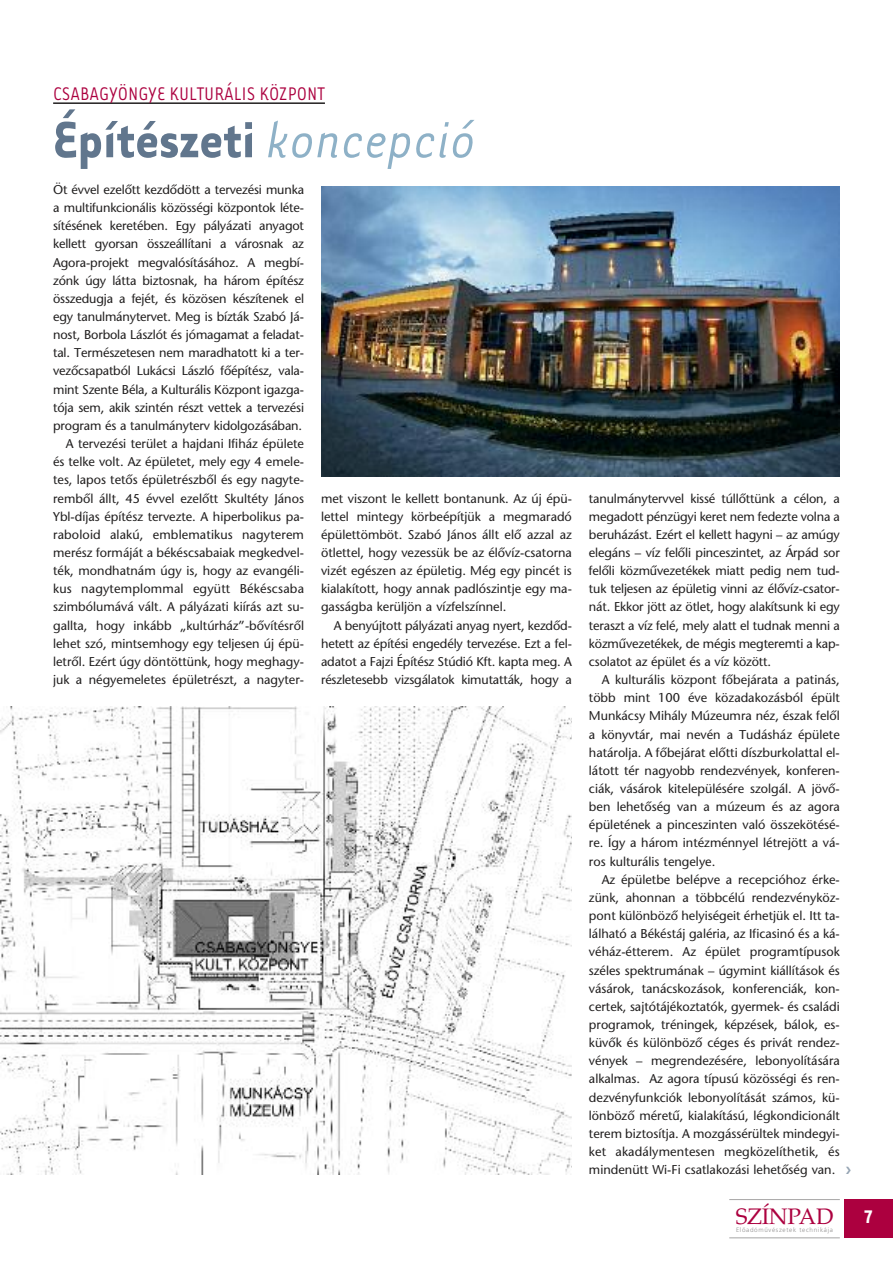
<style>
.page{position:relative;width:893px;height:1263px;background:#fff}
.page>*{position:absolute;margin:0;border:0;box-sizing:border-box;transform-origin:0 0}
.t1{font:58.5px "Tarzana Narrow H Bold";color:#61768d}
.t2{font:22.35px "H Palatino Roman";letter-spacing:-.01em;color:#ac003f}
.t3{font:21px "Tarzana Narrow H";color:#ac003f}
.t4{font:21px "Tarzana Narrow H Bold";color:#fff}
.t5{font:12.75px/18.1px "Stone Sans";color:#211f1f;text-align:justify}
.t6{font:6.3px "Frutiger L";letter-spacing:.105em;color:#908f8f}
.s1{font-family:"Tarzana Narrow H Italic";color:#8eb1c7}
</style>
<div class="page">
<div style="left:844px;top:1199px;width:49px;height:39px;background:#ac003f"></div>
<hr style="left:729px;top:1199px;width:111px;height:1px;background:#a6a5a5">
<hr style="left:729px;top:1237px;width:111px;height:1px;background:#a6a5a5">
<hr style="left:53px;top:102px;width:272px;height:2px;background:#211f1f">
<img style="left:321px;top:187px;width:519px;height:289px">
<img style="left:0;top:706px;width:572px;height:468px">
<h3 class="t3" style="left:53px;top:80px;width:273px">CSABAGYÖNGYE KULTURÁLIS KÖZPONT</h3>
<h1 class="t1" style="left:53px;top:103px;width:425px">Építészeti <span class="s1">koncepció</span></h1>
<p class="t5" style="left:53px;top:182px;width:252px;text-align:right">Öt évvel ezelôtt kezdôdött a tervezési munka a multifunkcionális közösségi központok léte&shy;sítésének keretében. Egy pályázati anyagot kellett gyorsan összeállítani a városnak az Agora-projekt megvalósításához. A megbí&shy;zónk úgy látta biztosnak, ha három építész összedugja a fejét, és közösen készítenek el egy tanulmánytervet. Meg is bízták Szabó Já&shy;nost, Borbola Lászlót és jómagamat a feladat&shy;tal. Természetesen nem maradhatott ki a ter&shy;vezôcsapatból Lukácsi László fôépítész, vala&shy;mint Szente Béla, a Kulturális Központ igazga&shy;tója sem, akik szintén részt vettek a tervezési program és a tanulmányterv kidolgozásában.<br>A tervezési terület a hajdani Ifiház épülete és telke volt. Az épületet, mely egy 4 emele&shy;tes, lapos tetôs épületrészbôl és egy nagyte&shy;rembôl állt, 45 évvel ezelôtt Skultéty János Ybl-díjas építész tervezte. A hiperbolikus pa&shy;raboloid alakú, emblematikus nagyterem merész formáját a békéscsabaiak megkedvel&shy;ték, mondhatnám úgy is, hogy az evangéli&shy;kus nagytemplommal együtt Békéscsaba szimbólumává vált. A pályázati kiírás azt su&shy;gallta, hogy inkább „kultúrház”-bôvítésrôl lehet szó, mintsemhogy egy teljesen új épü&shy;letrôl. Ezért úgy döntöttünk, hogy meghagy&shy;juk a négyemeletes épületrészt, a nagyter-</p>
<p class="t5" style="left:321px;top:490px;width:252px">met viszont le kellett bontanunk. Az új épü&shy;lettel mintegy körbeépítjük a megmaradó épülettömböt. Szabó János állt elô azzal az ötlettel, hogy vezessük be az élôvíz-csatorna vizét egészen az épületig. Még egy pincét is kialakított, hogy annak padlószintje egy ma&shy;gasságba kerüljön a vízfelszínnel.</p>
<p class="t5" style="left:321px;top:617px;width:252px;text-indent:13px">A benyújtott pályázati anyag nyert, kezdôd&shy;hetett az építési engedély tervezése. Ezt a fel&shy;adatot a Fajzi Építész Stúdió Kft. kapta meg. A részletesebb vizsgálatok kimutatták, hogy a</p>
<p class="t5" style="left:589px;top:490px;width:252px">tanulmánytervvel kissé túllôttünk a célon, a megadott pénzügyi keret nem fedezte volna a beruházást. Ezért el kellett hagyni – az amúgy elegáns – víz felôli pinceszintet, az Árpád sor felôli közmûvezetékek miatt pedig nem tud&shy;tuk teljesen az épületig vinni az élôvíz-csator&shy;nát. Ekkor jött az ötlet, hogy alakítsunk ki egy teraszt a víz felé, mely alatt el tudnak menni a közmûvezetékek, de mégis megteremti a kap&shy;csolatot az épület és a víz között.</p>
<p class="t5" style="left:589px;top:672px;width:252px;text-indent:13px">A kulturális központ fôbejárata a patinás, több mint 100 éve közadakozásból épült Munkácsy Mihály Múzeumra néz, észak felôl a könyvtár, mai nevén a Tudásház épülete határolja. A fôbejárat elôtti díszburkolattal el&shy;látott tér nagyobb rendezvények, konferen&shy;ciák, vásárok kitelepülésére szolgál. A jövô&shy;ben lehetôség van a múzeum és az agora épületének a pinceszinten való összekötésé&shy;re. Így a három intézménnyel létrejött a vá&shy;ros kulturális tengelye.</p>
<p class="t5" style="left:589px;top:871px;width:252px;text-indent:13px">Az épületbe belépve a recepcióhoz érke&shy;zünk, ahonnan a többcélú rendezvényköz&shy;pont különbözô helyiségeit érhetjük el. Itt ta&shy;lálható a Békéstáj galéria, az Ificasinó és a ká&shy;véház-étterem. Az épület programtípusok széles spektrumának – úgymint kiállítások és vásárok, tanácskozások, konferenciák, kon&shy;certek, sajtótájékoztatók, gyermek- és családi programok, tréningek, képzések, bálok, es&shy;küvôk és különbözô céges és privát rendez&shy;vények – megrendezésére, lebonyolítására alkalmas. Az agora típusú közösségi és ren&shy;dezvényfunkciók lebonyolítását számos, kü&shy;lönbözô méretû, kialakítású, légkondicionált terem biztosítja. A mozgássérültek mindegyi&shy;ket akadálymentesen megközelíthetik, és mindenütt Wi-Fi csatlakozási lehetôség van.</p>
<h2 class="t2" style="left:736px;top:1203px;width:99px">SZÍNPAD</h2>
<h3 class="t4" style="left:864px;top:1204px;width:11px">7</h3>
<p class="t6" style="left:736px;top:1226px;width:98px">Elôadómûvészetek technikája</p>
</div>
